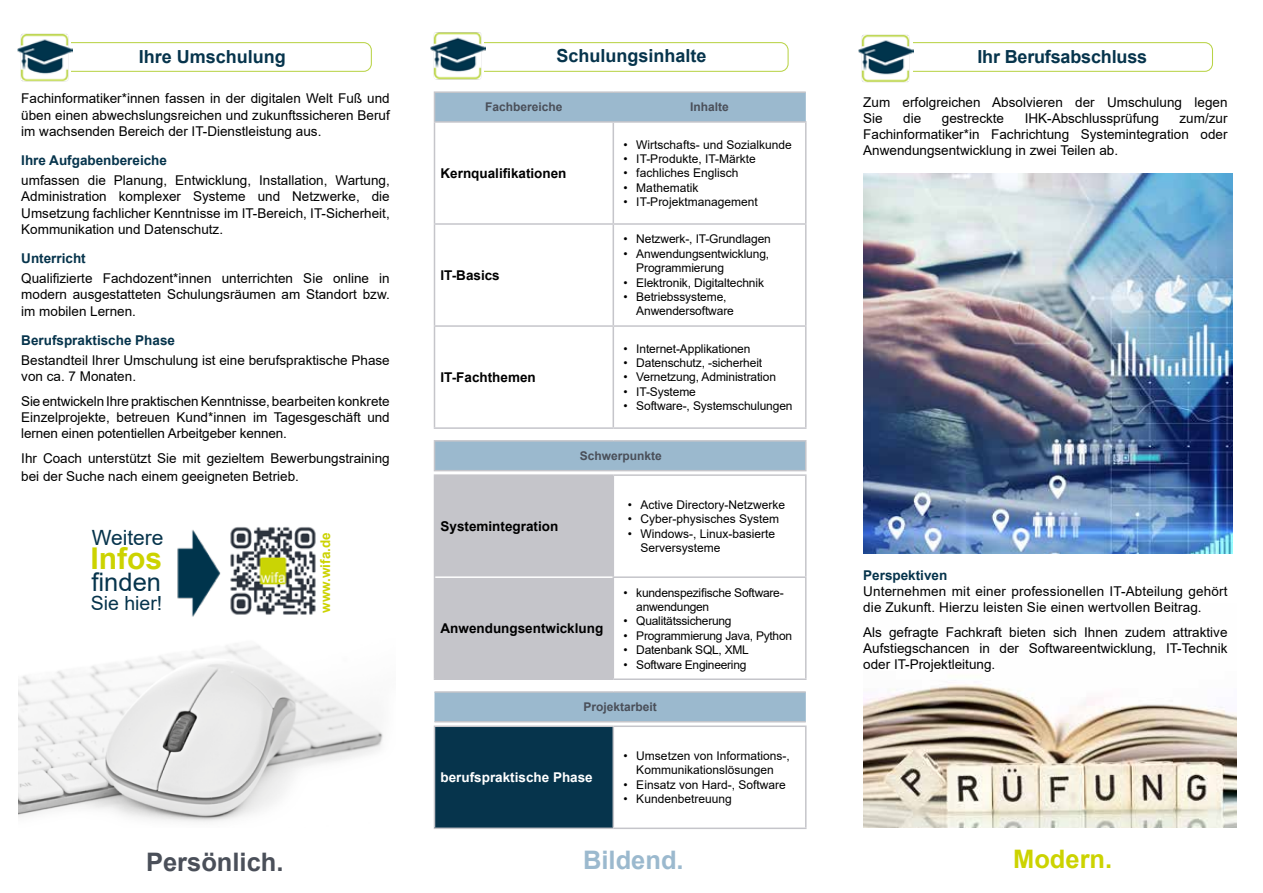
<style>
.page{position:relative;width:1263px;height:893px;background:#fff}
.page>*{position:absolute;margin:0;border:0;box-sizing:border-box;transform-origin:0 0}
.t1{font:700 30px "Arial";color:#ccd300}
.t2{font:700 25.5px "Arial";color:#4a4f59}
.t3{font:700 25.5px "Arial";color:#9bb9ce}
.t4{font:700 25.5px "Arial";color:#ccd300}
.t5{font:25.5px "Arial";color:#06344c}
.t6{font:21px "Arial";color:#06344c}
.t7{font:19.5px "Arial";color:#06344c}
.t8{font:700 18px "Arial";color:#06344c}
.t9{font:13.5px/16.2px "Arial";color:#000;text-align:justify}
.t10{font:700 13.5px "Arial";color:#000}
.t11{font:700 13.5px "Arial";color:#06344c}
.t12{font:700 13.5px "Arial";color:#fff}
.t13{font:700 13.5px "Arial";color:#ccd300}
.t14{font:12px/14.4px "Arial";letter-spacing:-.01em;color:#000}
.t15{font:700 12px "Arial";color:#4a4f59}
</style>
<div class="page">
<img style="left:863px;top:684px;width:373px;height:144px">
<div style="left:438px;top:42px;width:351px;height:30px;border:1px solid #a8c819;border-radius:8px"></div>
<div style="left:21px;top:42px;width:351px;height:30px;border:1px solid #a8c819;border-radius:8px"></div>
<img style="left:19px;top:644px;width:364px;height:178px">
<div style="left:862px;top:42px;width:351px;height:30px;border:1px solid #a8c819;border-radius:8px"></div>
<svg style="left:434px;top:442px;width:372px;height:279px"></svg>
<div style="left:434px;top:726px;width:179px;height:102px;background:#06344c"></div>
<hr style="left:434px;top:91px;width:179px;height:2px;background:#c5c5ca">
<div style="left:434px;top:93px;width:372px;height:28px;background:#9bb9ce"></div>
<hr style="left:613px;top:91px;width:193px;height:2px;background:#c5c5ca">
<hr style="left:434px;top:121px;width:179px;height:2px;background:#c5c5ca">
<hr style="left:434px;top:123px;width:1px;height:100px;background:#c5c5ca">
<hr style="left:613px;top:121px;width:193px;height:2px;background:#c5c5ca">
<hr style="left:612px;top:123px;width:2px;height:100px;background:#c5c5ca">
<hr style="left:805px;top:123px;width:1px;height:100px;background:#c5c5ca">
<hr style="left:805px;top:225px;width:1px;height:100px;background:#c5c5ca">
<hr style="left:805px;top:327px;width:1px;height:100px;background:#c5c5ca">
<hr style="left:805px;top:476px;width:1px;height:100px;background:#c5c5ca">
<hr style="left:805px;top:578px;width:1px;height:100px;background:#c5c5ca">
<hr style="left:805px;top:727px;width:1px;height:101px;background:#c5c5ca">
<hr style="left:434px;top:225px;width:1px;height:100px;background:#c5c5ca">
<hr style="left:612px;top:225px;width:2px;height:100px;background:#c5c5ca">
<hr style="left:434px;top:327px;width:1px;height:100px;background:#c5c5ca">
<hr style="left:612px;top:327px;width:2px;height:100px;background:#c5c5ca">
<hr style="left:612px;top:476px;width:2px;height:100px;background:#c5c5ca">
<hr style="left:612px;top:578px;width:2px;height:100px;background:#c5c5ca">
<hr style="left:434px;top:727px;width:1px;height:101px;background:#c5c5ca">
<hr style="left:612px;top:727px;width:2px;height:101px;background:#c5c5ca">
<hr style="left:434px;top:223px;width:179px;height:2px;background:#c5c5ca">
<hr style="left:434px;top:325px;width:179px;height:2px;background:#c5c5ca">
<hr style="left:613px;top:325px;width:193px;height:2px;background:#c5c5ca">
<hr style="left:434px;top:427px;width:179px;height:2px;background:#c5c5ca">
<hr style="left:613px;top:427px;width:193px;height:2px;background:#c5c5ca">
<hr style="left:613px;top:474px;width:193px;height:2px;background:#c5c5ca">
<hr style="left:612px;top:576px;width:194px;height:2px;background:#c5c5ca">
<hr style="left:434px;top:678px;width:179px;height:2px;background:#c5c5ca">
<hr style="left:613px;top:678px;width:193px;height:2px;background:#c5c5ca">
<hr style="left:434px;top:725px;width:179px;height:2px;background:#c5c5ca">
<hr style="left:613px;top:725px;width:193px;height:2px;background:#c5c5ca">
<hr style="left:434px;top:828px;width:179px;height:1px;background:#c5c5ca">
<hr style="left:613px;top:828px;width:193px;height:1px;background:#c5c5ca">
<hr style="left:613px;top:223px;width:193px;height:2px;background:#c5c5ca">
<hr style="left:434px;top:691px;width:179px;height:2px;background:#c5c5ca">
<hr style="left:613px;top:691px;width:193px;height:2px;background:#c5c5ca">
<hr style="left:434px;top:721px;width:179px;height:1px;background:#c5c5ca">
<hr style="left:613px;top:721px;width:193px;height:1px;background:#c5c5ca">
<hr style="left:434px;top:440px;width:179px;height:2px;background:#c5c5ca">
<svg style="left:434px;top:442px;width:179px;height:236px;background:#c0c4cb"></svg>
<hr style="left:613px;top:440px;width:193px;height:2px;background:#c5c5ca">
<svg style="left:805px;top:442px;width:1px;height:28px"></svg>
<hr style="left:434px;top:470px;width:179px;height:1px;background:#c5c5ca">
<hr style="left:613px;top:470px;width:193px;height:1px;background:#c5c5ca">
<hr style="left:435px;top:576px;width:177px;height:2px;background:#fff">
<img style="left:431px;top:32px;width:55px;height:48px">
<img style="left:858px;top:34px;width:56px;height:49px">
<img style="left:17px;top:33px;width:56px;height:49px">
<img style="left:231px;top:527px;width:85px;height:88px">
<img style="left:177px;top:530px;width:54px;height:87px">
<img style="left:863px;top:173px;width:369px;height:380px">
<h3 class="t8" style="left:139px;top:44px;width:149px">Ihre Umschulung</h3>
<h3 class="t8" style="left:556px;top:43px;width:152px">Schulungsinhalte</h3>
<h3 class="t8" style="left:977px;top:44px;width:171px">Ihr Berufsabschluss</h3>
<p class="t15" style="left:485px;top:99px;width:79px">Fachbereiche</p>
<p class="t15" style="left:690px;top:99px;width:40px">Inhalte</p>
<p class="t9" style="left:21px;top:90px;width:370px">Fachinformatiker*innen fassen in der digitalen Welt Fuß und üben einen abwechslungsreichen und zukunftssicheren Beruf im wachsenden Bereich der IT-Dienstleistung aus.</p>
<p class="t11" style="left:21px;top:150px;width:147px">Ihre Aufgabenbereiche</p>
<p class="t9" style="left:21px;top:172px;width:370px">umfassen die Planung, Entwicklung, Installation, Wartung, Administration komplexer Systeme und Netzwerke, die Umsetzung fachlicher Kenntnisse im IT-Bereich, IT-Sicherheit, Kommunikation und Datenschutz.</p>
<p class="t11" style="left:21px;top:248px;width:66px">Unterricht</p>
<p class="t9" style="left:21px;top:270px;width:370px">Qualifizierte Fachdozent*innen unterrichten Sie online in modern ausgestatteten Schulungsräumen am Standort bzw. im mobilen Lernen.</p>
<p class="t11" style="left:21px;top:330px;width:155px">Berufspraktische Phase</p>
<p class="t9" style="left:21px;top:352px;width:370px">Bestandteil Ihrer Umschulung ist eine berufspraktische Phase von ca. 7 Monaten.</p>
<p class="t9" style="left:21px;top:393px;width:370px">Sie entwickeln Ihre praktischen Kenntnisse, bearbeiten konkrete Einzelprojekte, betreuen Kund*innen im Tagesgeschäft und lernen einen potentiellen Arbeitgeber kennen.</p>
<p class="t9" style="left:21px;top:449px;width:370px;line-height:18px">Ihr Coach unterstützt Sie mit gezieltem Bewerbungstraining bei der Suche nach einem geeigneten Betrieb.</p>
<p class="t9" style="left:863px;top:94px;width:366px">Zum erfolgreichen Absolvieren der Umschulung legen<br>Sie</p>
<p class="t9" style="left:863px;top:110px;width:366px;text-indent:316px">zum/zur Fachinformatiker*in Fachrichtung Systemintegration oder Anwendungsentwicklung in zwei Teilen ab.</p>
<p class="t9" style="left:903px;top:110px;width:20px">die</p>
<p class="t9" style="left:942px;top:110px;width:64px">gestreckte</p>
<p class="t9" style="left:1025px;top:110px;width:136px">IHK-Abschlussprüfung</p>
<p class="t14" style="left:623px;top:137px;width:170px">• Wirtschafts- und Sozialkunde</p>
<p class="t14" style="left:623px;top:151px;width:134px">• IT-Produkte, IT-Märkte</p>
<p class="t14" style="left:623px;top:166px;width:116px">• fachliches Englisch</p>
<p class="t14" style="left:623px;top:180px;width:76px">• Mathematik</p>
<p class="t14" style="left:623px;top:195px;width:136px">• IT-Projektmanagement</p>
<p class="t10" style="left:440px;top:164px;width:128px">Kernqualifikationen</p>
<p class="t14" style="left:623px;top:232px;width:149px">• Netzwerk-, IT-Grundlagen</p>
<p class="t14" style="left:636px;top:246px;width:134px;text-indent:-13px">• Anwendungsentwicklung,<br>Programmierung</p>
<p class="t14" style="left:623px;top:275px;width:142px">• Elektronik, Digitaltechnik</p>
<p class="t14" style="left:636px;top:289px;width:99px;text-indent:-13px">• Betriebssysteme,<br>Anwendersoftware</p>
<p class="t10" style="left:440px;top:266px;width:61px">IT-Basics</p>
<p class="t14" style="left:623px;top:341px;width:128px">• Internet-Applikationen</p>
<p class="t14" style="left:623px;top:356px;width:140px">• Datenschutz, -sicherheit</p>
<p class="t14" style="left:623px;top:370px;width:154px">• Vernetzung, Administration</p>
<p class="t14" style="left:623px;top:384px;width:74px">• IT-Systeme</p>
<p class="t14" style="left:623px;top:399px;width:171px">• Software-, Systemschulungen</p>
<p class="t15" style="left:580px;top:447px;width:84px">Schwerpunkte</p>
<p class="t10" style="left:440px;top:368px;width:97px">IT-Fachthemen</p>
<h3 class="t6" style="left:92px;top:523px;width:73px">Weitere</h3>
<h1 class="t1" style="left:91px;top:537px;width:73px">Infos</h1>
<h2 class="t5" style="left:92px;top:564px;width:71px">finden</h2>
<h3 class="t7" style="left:91px;top:590px;width:73px">Sie hier!</h3>
<p class="t13" style="left:316px;top:613px;width:82px;rotate:-90deg">www.wifa.de</p>
<p class="t10" style="left:440px;top:517px;width:119px">Systemintegration</p>
<p class="t14" style="left:628px;top:497px;width:159px">• Active Directory-Netzwerke</p>
<p class="t14" style="left:628px;top:512px;width:153px">• Cyber-physisches System</p>
<p class="t14" style="left:641px;top:526px;width:136px;text-indent:-13px">• Windows-, Linux-basierte<br>Serversysteme</p>
<p class="t14" style="left:636px;top:585px;width:149px;text-indent:-13px">• kundenspezifische Software&shy;anwendungen</p>
<p class="t14" style="left:623px;top:614px;width:110px">• Qualitätssicherung</p>
<p class="t14" style="left:623px;top:628px;width:170px">• Programmierung Java, Python</p>
<p class="t14" style="left:623px;top:643px;width:127px">• Datenbank SQL, XML</p>
<p class="t14" style="left:623px;top:657px;width:124px">• Software Engineering</p>
<p class="t15" style="left:592px;top:699px;width:67px">rojektarbeit</p>
<p class="t10" style="left:440px;top:619px;width:164px">Anwendungsentwicklung</p>
<p class="t12" style="left:440px;top:768px;width:154px">berufspraktische Phase</p>
<p class="t14" style="left:623px;top:749px;width:168px;text-align:center">• Umsetzen von Informations-,<br>Kommunikationslösungen</p>
<p class="t14" style="left:623px;top:777px;width:164px">• Einsatz von Hard-, Software</p>
<p class="t14" style="left:623px;top:792px;width:110px">• Kundenbetreuung</p>
<p class="t11" style="left:863px;top:565px;width:86px">Perspektiven</p>
<p class="t9" style="left:863px;top:583px;width:366px">Unternehmen mit einer professionellen IT-Abteilung gehört die Zukunft. Hierzu leisten Sie einen wertvollen Beitrag.</p>
<p class="t9" style="left:863px;top:624px;width:366px">Als gefragte Fachkraft bieten sich Ihnen zudem attraktive Aufstiegschancen in der Softwareentwicklung, IT-Technik oder IT-Projektleitung.</p>
<h2 class="t2" style="left:146px;top:844px;width:139px">Persönlich.</h2>
<h2 class="t3" style="left:583px;top:842px;width:102px">Bildend.</h2>
<h2 class="t4" style="left:1013px;top:841px;width:101px">Modern.</h2>
</div>
